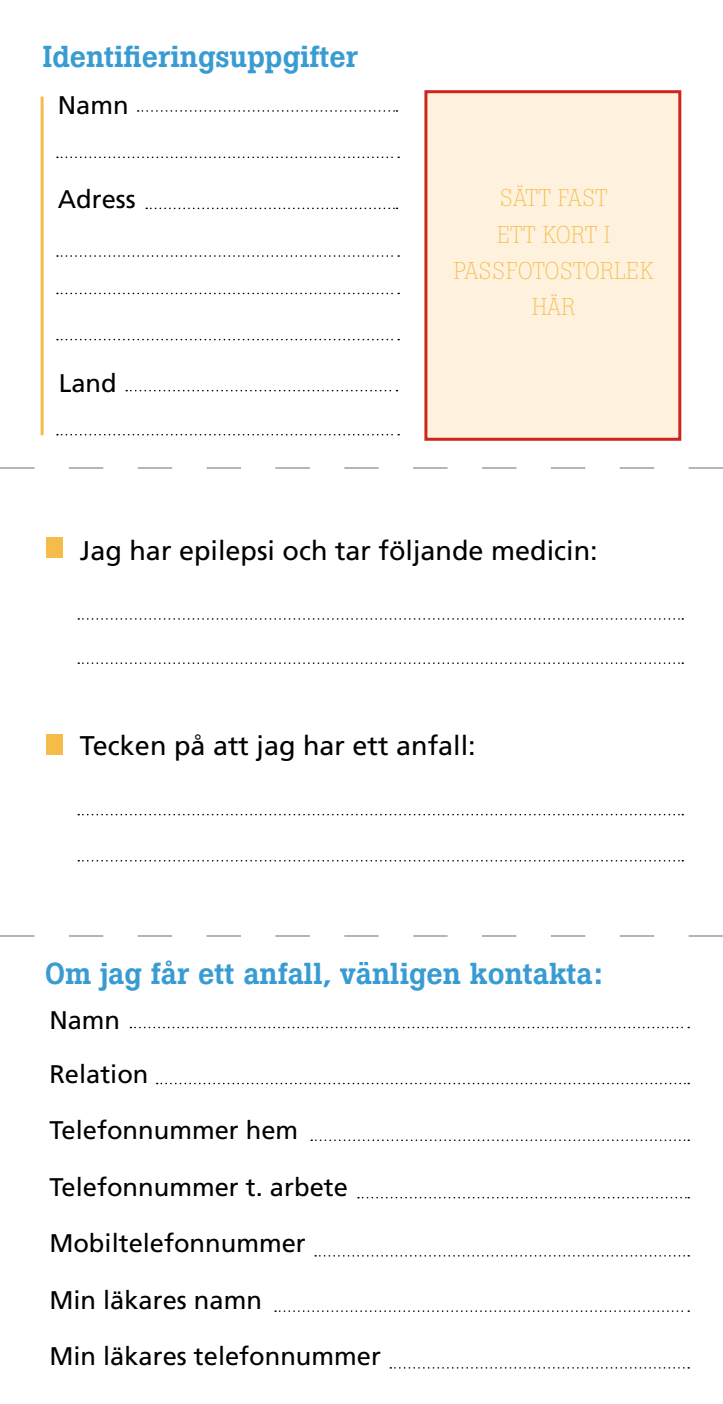
<style>
.page{position:relative;width:723px;height:1404px;background:#fff}
.page>*{position:absolute;margin:0;border:0;box-sizing:border-box;transform-origin:0 0}
.t1{font:500 30px "Boton";color:#389cd3}
.t2{font:27px "Frutiger";color:#000}
.t3{font:25.5px/54.3px "Frutiger";color:#000}
.t4{font:300 24px/36px "Boton";letter-spacing:.01em;color:#f6bc49;text-align:center}
</style>
<div class="page">
<svg style="left:0;top:467px;width:723px;height:1px"></svg>
<svg style="left:0;top:935px;width:723px;height:1px"></svg>
<svg style="left:138px;top:110px;width:259px;height:2px"></svg>
<svg style="left:57px;top:156px;width:342px;height:2px"></svg>
<svg style="left:146px;top:207px;width:251px;height:2px"></svg>
<svg style="left:57px;top:255px;width:342px;height:2px"></svg>
<svg style="left:57px;top:293px;width:342px;height:1px"></svg>
<svg style="left:57px;top:339px;width:342px;height:1px"></svg>
<svg style="left:126px;top:390px;width:271px;height:1px"></svg>
<svg style="left:57px;top:434px;width:342px;height:1px"></svg>
<hr style="left:41px;top:97px;width:3px;height:338px;background:#f6bc49">
<div style="left:426px;top:92px;width:254px;height:347px;background:#fef2df"></div>
<div style="left:424px;top:90px;width:257px;height:351px;border:3px solid #ce251d"></div>
<svg style="left:78px;top:618px;width:605px;height:1px"></svg>
<svg style="left:78px;top:662px;width:605px;height:2px"></svg>
<svg style="left:78px;top:860px;width:605px;height:1px"></svg>
<svg style="left:78px;top:813px;width:605px;height:2px"></svg>
<svg style="left:130px;top:1026px;width:559px;height:2px"></svg>
<svg style="left:157px;top:1082px;width:532px;height:2px"></svg>
<svg style="left:311px;top:1139px;width:378px;height:1px"></svg>
<svg style="left:358px;top:1196px;width:331px;height:2px"></svg>
<svg style="left:315px;top:1255px;width:374px;height:1px"></svg>
<svg style="left:275px;top:1310px;width:414px;height:1px"></svg>
<svg style="left:390px;top:1367px;width:299px;height:1px"></svg>
<div style="left:47px;top:536px;width:16px;height:21px;background:#f6bc49"></div>
<div style="left:47px;top:734px;width:16px;height:21px;background:#f6bc49"></div>
<p class="t1" style="left:43px;top:39px;width:317px">Identifieringsuppgifter</p>
<p class="t3" style="left:58px;top:78px;width:72px">Namn</p>
<p class="t3" style="left:58px;top:172px;width:79px">Adress</p>
<p class="t3" style="left:59px;top:355px;width:60px">Land</p>
<p class="t4" style="left:454px;top:180px;width:201px">SÄTT FAST<br>ETT KORT I<br>PASSFOTOSTORLEK<br>HÄR</p>
<p class="t2" style="left:80px;top:534px;width:519px">Jag har epilepsi och tar följande medicin:</p>
<p class="t2" style="left:80px;top:729px;width:397px">Tecken på att jag har ett anfall:</p>
<p class="t1" style="left:45px;top:956px;width:559px">Om jag får ett anfall, vänligen kontakta:</p>
<p class="t3" style="left:49px;top:992px;width:101px">Namn<br>Relation</p>
<p class="t3" style="left:49px;top:1102px;width:250px">Telefonnummer hem</p>
<p class="t3" style="left:49px;top:1159px;width:300px">Telefonnummer t. arbete</p>
<p class="t3" style="left:49px;top:1215px;width:258px">Mobiltelefonnummer</p>
<p class="t3" style="left:49px;top:1272px;width:214px">Min läkares namn</p>
<p class="t3" style="left:49px;top:1328px;width:333px">Min läkares telefonnummer</p>
</div>
